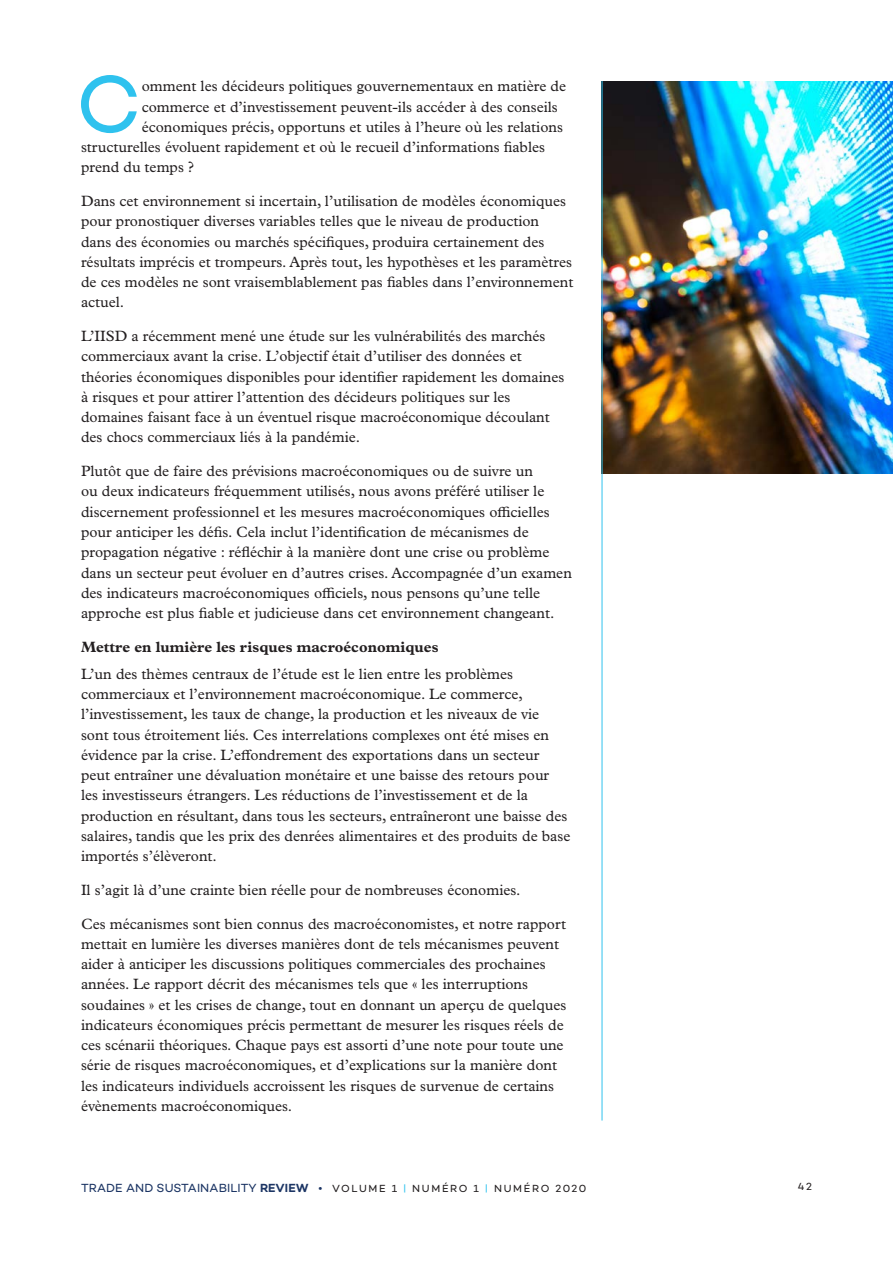
<style>
.page{position:relative;width:893px;height:1263px;background:#fff}
.page>*{position:absolute;margin:0;border:0;box-sizing:border-box;transform-origin:0 0}
.t1{font:82.05px "Campton";color:#2fc2ee}
.body-text{font:15px/20.2px "Plantin MT Pro";color:#231f20}
.body-text-2{font:700 15px "Plantin MT Pro";color:#231f20}
.t2{font:10.5px "Campton";letter-spacing:.16em;color:#231f20}
.s1{font-size:12px;color:#1c3564}
.s2{font-weight:600;font-size:12px;color:#1c3564}
.s3{color:#2fc2ee}
</style>
<div class="page">
<img style="left:603px;top:81px;width:290px;height:393px">
<hr style="left:602px;top:81px;width:1px;height:1039px;background:#2fc2ee">
<p class="t1" style="left:76px;top:53px;width:67px">C</p>
<p class="body-text" style="left:142px;top:76px;width:426px">omment les décideurs politiques gouvernementaux en matière de</p>
<p class="body-text" style="left:142px;top:97px;width:418px">commerce et d’investissement peuvent-ils accéder à des conseils</p>
<p class="body-text" style="left:142px;top:117px;width:423px">économiques précis, opportuns et utiles à l’heure où les relations</p>
<p class="body-text" style="left:81px;top:137px;width:466px">structurelles évoluent rapidement et où le recueil d’informations fiables</p>
<p class="body-text" style="left:81px;top:157px;width:114px">prend du temps ?</p>
<p class="body-text" style="left:81px;top:191px;width:494px">Dans cet environnement si incertain, l’utilisation de modèles économiques pour pronostiquer diverses variables telles que le niveau de production<br>dans des économies ou marchés spécifiques, produira certainement des résultats imprécis et trompeurs. Après tout, les hypothèses et les paramètres de ces modèles ne sont vraisemblablement pas fiables dans l’environnement actuel.</p>
<p class="body-text" style="left:81px;top:326px;width:485px">L’IISD a récemment mené une étude sur les vulnérabilités des marchés commerciaux avant la crise. L’objectif était d’utiliser des données et théories économiques disponibles pour identifier rapidement les domaines à risques et pour attirer l’attention des décideurs politiques sur les domaines faisant face à un éventuel risque macroéconomique découlant des chocs commerciaux liés à la pandémie.</p>
<p class="body-text" style="left:81px;top:461px;width:492px">Plutôt que de faire des prévisions macroéconomiques ou de suivre un<br>ou deux indicateurs fréquemment utilisés, nous avons préféré utiliser le discernement professionnel et les mesures macroéconomiques officielles pour anticiper les défis. Cela inclut l’identification de mécanismes de propagation négative : réfléchir à la manière dont une crise ou problème dans un secteur peut évoluer en d’autres crises. Accompagnée d’un examen des indicateurs macroéconomiques officiels, nous pensons qu’une telle approche est plus fiable et judicieuse dans cet environnement changeant.</p>
<p class="body-text-2" style="left:81px;top:638px;width:359px">Mettre en lumière les risques macroéconomiques</p>
<p class="body-text" style="left:81px;top:664px;width:491px">L’un des thèmes centraux de l’étude est le lien entre les problèmes commerciaux et l’environnement macroéconomique. Le commerce, l’investissement, les taux de change, la production et les niveaux de vie sont tous étroitement liés. Ces interrelations complexes ont été mises en évidence par la crise. L’effondrement des exportations dans un secteur peut entraîner une dévaluation monétaire et une baisse des retours pour<br>les investisseurs étrangers. Les réductions de l’investissement et de la production en résultant, dans tous les secteurs, entraîneront une baisse des salaires, tandis que les prix des denrées alimentaires et des produits de base importés s’élèveront.</p>
<p class="body-text" style="left:81px;top:880px;width:441px">Il s’agit là d’une crainte bien réelle pour de nombreuses économies.</p>
<p class="body-text" style="left:81px;top:913px;width:487px">Ces mécanismes sont bien connus des macroéconomistes, et notre rapport mettait en lumière les diverses manières dont de tels mécanismes peuvent aider à anticiper les discussions politiques commerciales des prochaines années. Le rapport décrit des mécanismes tels que « les interruptions soudaines » et les crises de change, tout en donnant un aperçu de quelques indicateurs économiques précis permettant de mesurer les risques réels de ces scénarii théoriques. Chaque pays est assorti d’une note pour toute une série de risques macroéconomiques, et d’explications sur la manière dont les indicateurs individuels accroissent les risques de survenue de certains évènements macroéconomiques.</p>
<p class="t2" style="left:81px;top:1181px;width:507px"><span class="s1">TRADE AND SUSTAINABILITY</span> <span class="s2">REVIEW</span> <span class="s1">•</span> VOLUME 1 <span class="s3">|</span> NUMÉRO 1 <span class="s3">|</span> NUMÉRO 2020</p>
<p class="t2" style="left:798px;top:1180px;width:16px">42</p>
</div>
